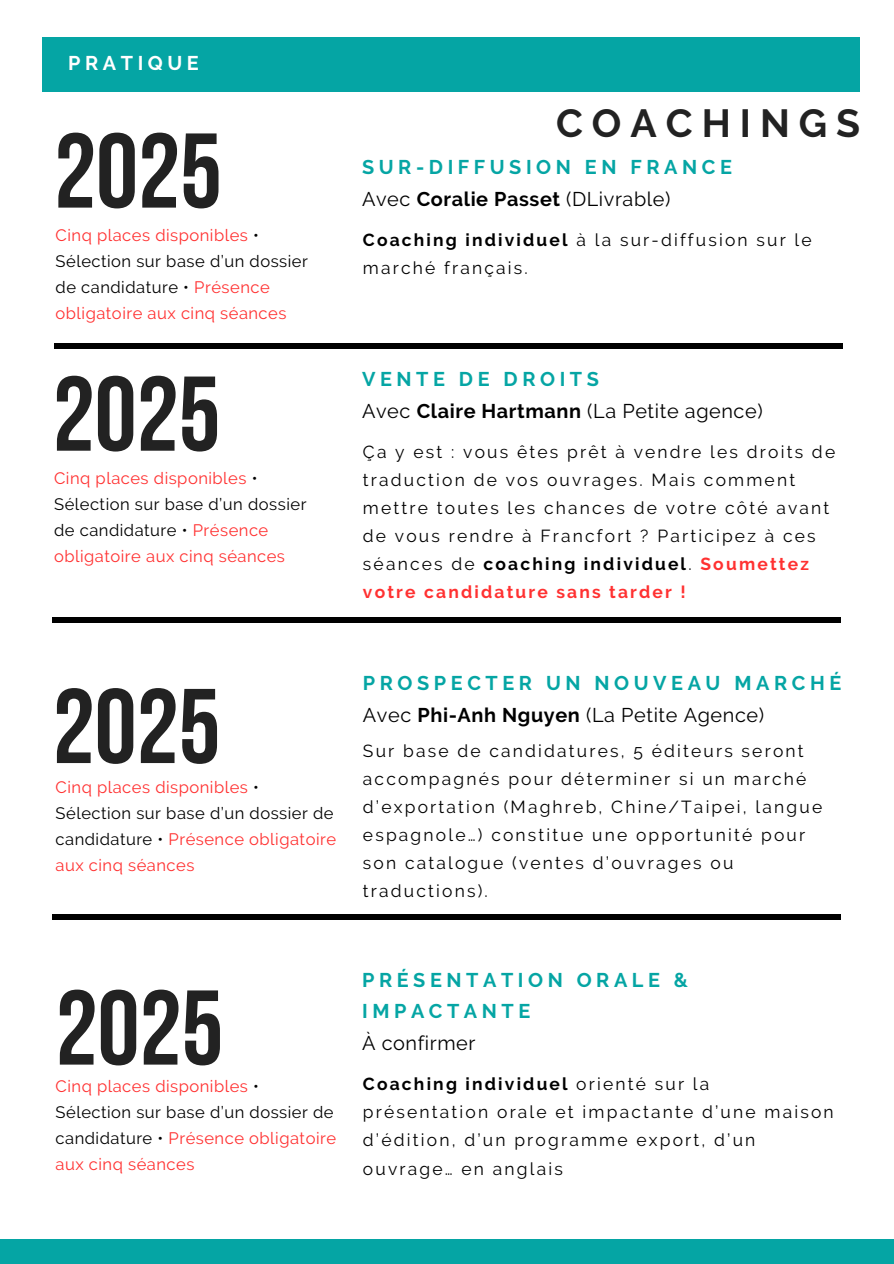
<style>
.page{position:relative;width:894px;height:1264px;background:#fff}
.page>*{position:absolute;margin:0;border:0;box-sizing:border-box;transform-origin:0 0}
.t1{font:700 105.9px "Bebas Neue";color:#222}
.t2{font:700 39.15px "Raleway";letter-spacing:.23em;color:#222}
.t3{font:19.8px "Raleway";letter-spacing:.03em;color:#000}
.t4{font:700 19.8px/31.5px "Raleway";letter-spacing:.23em;color:#05a5a4}
.t5{font:700 19.8px "Raleway";letter-spacing:.23em;color:#fff}
.t6{font:17.4px/28.2px "Raleway";letter-spacing:.125em;color:#000}
.t7{font:16.5px/25.8px "Raleway";letter-spacing:.03em;color:#ff3131}
.s1{color:#000}
.s2{font-weight:700}
.s3{font-weight:700;color:#ff3131}
</style>
<div class="page">
<div style="left:43px;top:38px;width:816px;height:54px;background:#05a5a4"></div>
<div style="left:53px;top:617px;width:787px;height:6px;background:#000"></div>
<div style="left:53px;top:914px;width:787px;height:6px;background:#000"></div>
<div style="left:0;top:1239px;width:893px;height:24px;background:#05a5a4"></div>
<div style="left:54px;top:343px;width:788px;height:6px;background:#000"></div>
<p class="t5" style="left:68px;top:52px;width:132px">PRATIQUE</p>
<h1 class="t1" style="left:54px;top:128px;width:169px">2025</h1>
<h4 class="t7" style="left:56px;top:222px;width:254px">Cinq places disponibles <span class="s1">•<br>Sélection sur base d’un dossier de candidature •</span> Présence obligatoire aux cinq séances</h4>
<h2 class="t1" style="left:53px;top:371px;width:169px">2025</h2>
<h3 class="t7" style="left:54px;top:465px;width:254px">Cinq places disponibles <span class="s1">•<br>Sélection sur base d’un dossier de candidature •</span> Présence obligatoire aux cinq séances</h3>
<h1 class="t2" style="left:556px;top:100px;width:305px">COACHINGS</h1>
<p class="t4" style="left:362px;top:151px;width:371px">SUR-DIFFUSION EN FRANCE</p>
<p class="t3" style="left:362px;top:187px;width:310px">Avec <span class="s2">Coralie Passet</span> (DLivrable)</p>
<p class="t6" style="left:363px;top:225px;width:450px"><span class="s2">Coaching individuel</span> à la sur-diffusion sur le marché français.</p>
<h3 class="t4" style="left:362px;top:363px;width:238px">VENTE DE DROITS</h3>
<h1 class="t3" style="left:362px;top:399px;width:402px">Avec <span class="s2">Claire Hartmann</span> (La Petite agence)</h1>
<p class="t6" style="left:363px;top:437px;width:473px">Ça y est : vous êtes prêt à vendre les droits de traduction de vos ouvrages. Mais comment mettre toutes les chances de votre côté avant de vous rendre à Francfort ? Participez à ces séances de <span class="s2">coaching individuel</span>. <span class="s3">Soumettez votre candidature sans tarder !</span></p>
<h4 class="t1" style="left:53px;top:683px;width:169px">2025</h4>
<p class="t7" style="left:56px;top:774px;width:282px">Cinq places disponibles <span class="s1">•<br>Sélection sur base d’un dossier de candidature •</span> Présence obligatoire aux cinq séances</p>
<p class="t4" style="left:363px;top:667px;width:479px">PROSPECTER UN NOUVEAU MARCHÉ</p>
<h1 class="t3" style="left:363px;top:703px;width:402px">Avec <span class="s2">Phi-Anh Nguyen</span> (La Petite Agence)</h1>
<p class="t6" style="left:363px;top:736px;width:460px">Sur base de candidatures, 5 éditeurs seront accompagnés pour déterminer si un marché d’exportation (Maghreb, Chine/Taipei, langue espagnole…) constitue une opportunité pour son catalogue (ventes d’ouvrages ou traductions).</p>
<h3 class="t1" style="left:56px;top:985px;width:169px">2025</h3>
<h3 class="t7" style="left:56px;top:1073px;width:282px">Cinq places disponibles <span class="s1">•<br>Sélection sur base d’un dossier de candidature •</span> Présence obligatoire aux cinq séances</h3>
<h4 class="t4" style="left:362px;top:963px;width:327px">PRÉSENTATION ORALE &amp;<br>IMPACTANTE</h4>
<p class="t3" style="left:362px;top:1031px;width:115px">À confirmer</p>
<p class="t6" style="left:363px;top:1069px;width:472px"><span class="s2">Coaching individuel</span> orienté sur la présentation orale et impactante d’une maison d’édition, d’un programme export, d’un ouvrage… en anglais</p>
</div>
